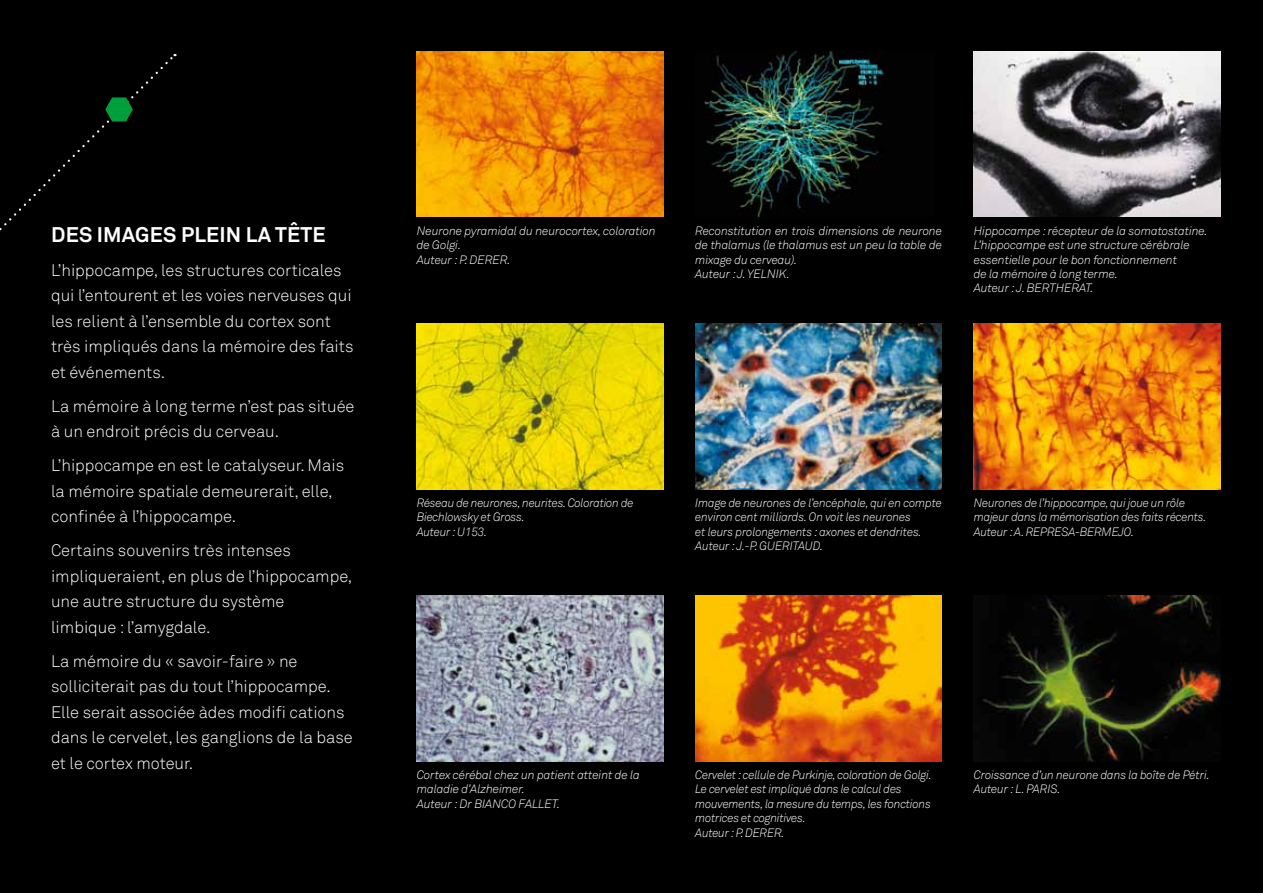
<style>
.page{position:relative;width:1263px;height:893px;background:#000}
.page>*{position:absolute;margin:0;border:0;box-sizing:border-box;transform-origin:0 0}
.t1{font:700 21px "Akkurat Std";letter-spacing:.01em;color:#fff}
.t2{font:300 16.5px/25.5px "Akkurat Std";color:#fff}
.t3{font:italic 300 12px/14.4px "Akkurat Std";letter-spacing:-.015em;color:#fff}
</style>
<div class="page">
<img style="left:417px;top:51px;width:246px;height:166px">
<img style="left:704px;top:51px;width:180px;height:166px">
<img style="left:974px;top:51px;width:246px;height:166px">
<img style="left:417px;top:323px;width:246px;height:166px">
<img style="left:695px;top:323px;width:247px;height:166px">
<img style="left:974px;top:323px;width:246px;height:166px">
<img style="left:417px;top:595px;width:246px;height:166px">
<img style="left:695px;top:595px;width:247px;height:166px">
<img style="left:982px;top:595px;width:238px;height:166px">
<svg style="left:0;top:54px;width:175px;height:177px"></svg>
<svg style="left:105px;top:97px;width:28px;height:25px"></svg>
<h1 class="t1" style="left:51px;top:221px;width:276px">DES IMAGES PLEIN LA TÊTE</h1>
<h2 class="t2" style="left:51px;top:257px;width:304px">L’hippocampe, les structures corticales qui l’entourent et les voies nerveuses qui les relient à l’ensemble du cortex sont très impliqués dans la mémoire des faits et événements.</h2>
<h2 class="t2" style="left:51px;top:393px;width:305px">La mémoire à long terme n’est pas située à un endroit précis du cerveau.</h2>
<h2 class="t2" style="left:51px;top:453px;width:295px">L’hippocampe en est le catalyseur. Mais la mémoire spatiale demeurerait, elle, confinée à l’hippocampe.</h2>
<h2 class="t2" style="left:51px;top:538px;width:303px">Certains souvenirs très intenses impliqueraient, en plus de l’hippocampe, une autre structure du système limbique : l’amygdale.</h2>
<h2 class="t2" style="left:51px;top:648px;width:303px">La mémoire du « savoir-faire » ne solliciterait pas du tout l’hippocampe.<br>Elle serait associée àdes modifi cations dans le cervelet, les ganglions de la base et le cortex moteur.</h2>
<p class="t3" style="left:417px;top:223px;width:241px">Neurone pyramidal du neurocortex, coloration de Golgi.<br>Auteur : P. DERER.</p>
<p class="t3" style="left:695px;top:223px;width:248px">Reconstitution en trois dimensions de neurone de thalamus (le thalamus est un peu la table de mixage du cerveau).<br>Auteur : J. YELNIK.</p>
<p class="t3" style="left:974px;top:223px;width:235px">Hippocampe : récepteur de la somatostatine.<br>L’hippocampe est une structure cérébrale essentielle pour le bon fonctionnement<br>de la mémoire à long terme.<br>Auteur : J. BERTHERAT.</p>
<p class="t3" style="left:417px;top:495px;width:218px">Réseau de neurones, neurites. Coloration de<br>Biechlowsky et Gross.<br>Auteur : U153.</p>
<p class="t3" style="left:695px;top:495px;width:248px">Image de neurones de l’encéphale, qui en compte environ cent milliards. On voit les neurones<br>et leurs prolongements : axones et dendrites.<br>Auteur : J.-P. GUERITAUD.</p>
<p class="t3" style="left:974px;top:495px;width:234px">Neurones de l’hippocampe, qui joue un rôle majeur dans la mémorisation des faits récents.<br>Auteur : A. REPRESA-BERMEJO.</p>
<p class="t3" style="left:417px;top:768px;width:225px">Cortex cérébal chez un patient atteint de la maladie d’Alzheimer.<br>Auteur : Dr BIANCO FALLET.</p>
<p class="t3" style="left:695px;top:768px;width:238px">Cervelet : cellule de Purkinje, coloration de Golgi.<br>Le cervelet est impliqué dans le calcul des mouvements, la mesure du temps, les fonctions motrices et cognitives.<br>Auteur : P. DERER.</p>
<p class="t3" style="left:974px;top:768px;width:237px">Croissance d’un neurone dans la boîte de Pétri.<br>Auteur : L. PARIS.</p>
</div>
